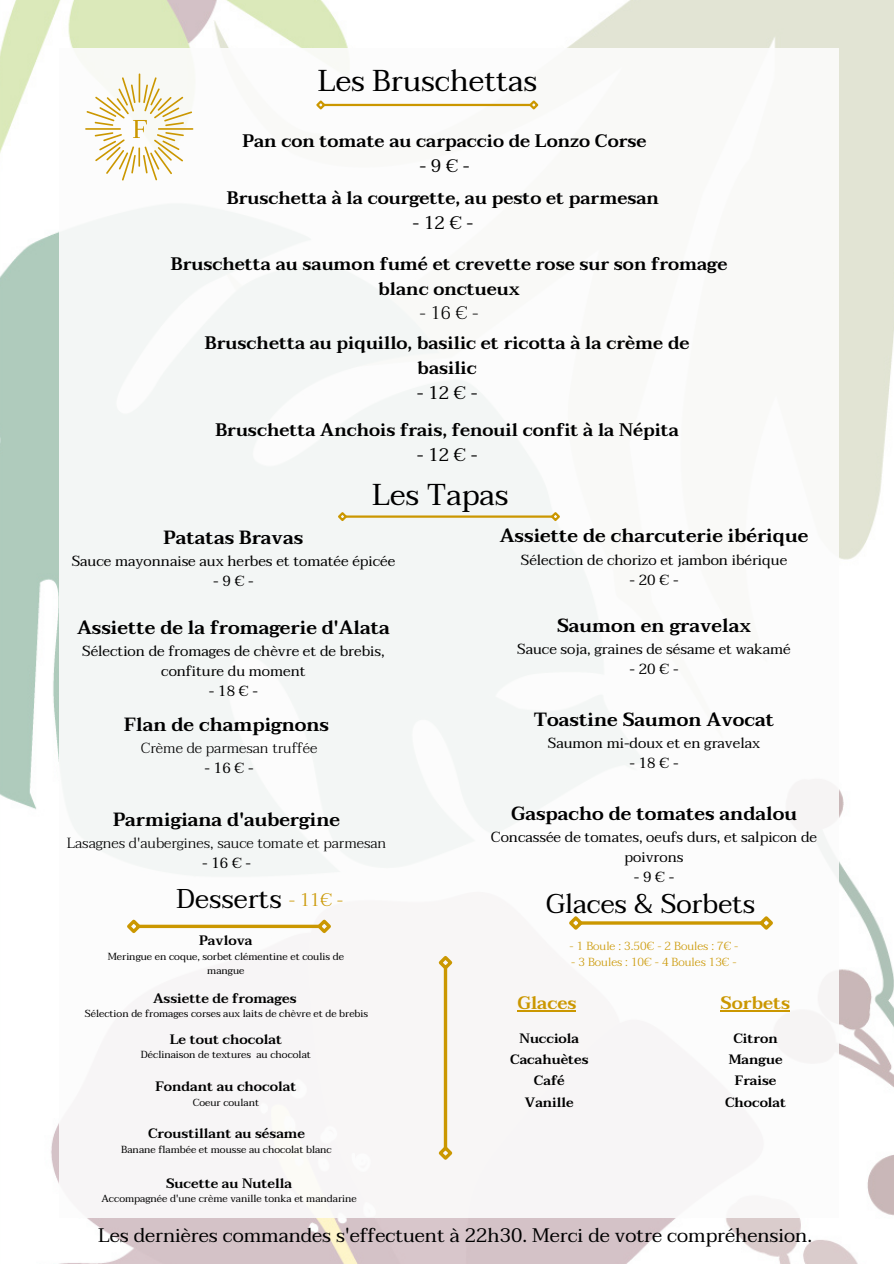
<style>
.page{position:relative;width:894px;height:1264px;background:#fff}
.page>*{position:absolute;margin:0;border:0;box-sizing:border-box;transform-origin:0 0}
.t1{font:30px "Taviraj";color:#000}
.t2{font:27px "Taviraj";color:#000}
.t3{font:19.5px "Taviraj";color:#000}
.t4{font:600 19.05px "Taviraj";color:#000}
.t5{font:600 18px/24.8px "Taviraj";color:#000;text-align:center}
.t6{font:18px "Taviraj";color:#000}
.t7{font:600 18px "Taviraj";color:#cb9700}
.t8{font:300 18px "Taviraj";color:#cb9804}
.t9{font:300 18px "Taviraj";color:#000}
.t10{font:14.55px/20px "Taviraj";color:#000;text-align:center}
.t11{font:300 14.55px "Taviraj";color:#000}
.t12{font:600 13.65px "Taviraj";color:#000}
.t13{font:600 13.5px/21.5px "Taviraj";color:#000;text-align:center}
.t14{font:300 11.7px "Taviraj";color:#cb9804}
.t15{font:10.2px/14px "Taviraj";color:#000;text-align:center}
</style>
<div class="page">
<img style="left:0;top:0;width:893px;height:1263px">
<div style="left:59px;top:48px;width:780px;height:1169px;background:#fcfcfc"></div>
<svg style="left:85px;top:73px;width:108px;height:107px"></svg>
<svg style="left:143px;top:924px;width:171px;height:4px"></svg>
<svg style="left:127px;top:919px;width:16px;height:15px"></svg>
<svg style="left:314px;top:919px;width:17px;height:15px"></svg>
<hr style="left:580px;top:921px;width:181px;height:3px;background:#cb9700">
<svg style="left:569px;top:916px;width:16px;height:14px"></svg>
<svg style="left:756px;top:916px;width:17px;height:14px"></svg>
<svg style="left:443px;top:972px;width:4px;height:171px"></svg>
<svg style="left:438px;top:955px;width:15px;height:17px"></svg>
<svg style="left:438px;top:1143px;width:15px;height:17px"></svg>
<hr style="left:517px;top:1010px;width:59px;height:1px;background:#cb9700">
<hr style="left:720px;top:1010px;width:69px;height:1px;background:#cb9700">
<hr style="left:324px;top:104px;width:206px;height:2px;background:#cb9700">
<svg style="left:316px;top:100px;width:11px;height:10px"></svg>
<svg style="left:527px;top:100px;width:12px;height:10px"></svg>
<hr style="left:346px;top:515px;width:206px;height:2px;background:#cb9700">
<svg style="left:338px;top:512px;width:11px;height:10px"></svg>
<svg style="left:548px;top:512px;width:12px;height:10px"></svg>
<h1 class="t1" style="left:318px;top:63px;width:221px">Les Bruschettas</h1>
<p class="t5" style="left:242px;top:128px;width:405px">Pan con tomate au carpaccio de Lonzo Corse</p>
<p class="t6" style="left:419px;top:155px;width:52px">-9€-</p>
<p class="t5" style="left:227px;top:186px;width:433px">Bruschetta à la courgette, au pesto et parmesan</p>
<p class="t6" style="left:412px;top:212px;width:62px">-12€-</p>
<p class="t5" style="left:171px;top:251px;width:558px">Bruschetta au saumon fumé et crevette rose sur son fromage blanc onctueux</p>
<p class="t9" style="left:419px;top:303px;width:60px">-16€-</p>
<p class="t5" style="left:205px;top:331px;width:486px">Bruschetta au piquillo, basilic et ricotta à la crème de basilic</p>
<p class="t6" style="left:416px;top:382px;width:62px">-12€-</p>
<p class="t5" style="left:215px;top:418px;width:465px">Bruschetta Anchois frais, fenouil confit à la Népita</p>
<p class="t6" style="left:416px;top:444px;width:62px">-12€-</p>
<h1 class="t1" style="left:372px;top:477px;width:138px">Les Tapas</h1>
<h3 class="t4" style="left:164px;top:526px;width:141px">Patatas Bravas</h3>
<p class="t10" style="left:72px;top:551px;width:325px">Sauce mayonnaise aux herbes et tomatée épicée -9€-</p>
<h3 class="t4" style="left:77px;top:616px;width:314px">Assiette de la fromagerie d'Alata</h3>
<p class="t10" style="left:82px;top:641px;width:304px">Sélection de fromages de chèvre et de brebis, confiture du moment<br>-18€-</p>
<h3 class="t4" style="left:124px;top:713px;width:206px">Flan de champignons</h3>
<p class="t11" style="left:141px;top:739px;width:178px">Crème de parmesan truffée</p>
<p class="t10" style="left:204px;top:758px;width:51px">-16€-</p>
<h3 class="t4" style="left:113px;top:808px;width:228px">Parmigiana d'aubergine</h3>
<p class="t11" style="left:67px;top:835px;width:321px">Lasagnes d'aubergines, sauce tomate et parmesan</p>
<p class="t10" style="left:202px;top:853px;width:51px">-16€-</p>
<h3 class="t4" style="left:499px;top:524px;width:310px">Assiette de charcuterie ibérique</h3>
<p class="t10" style="left:520px;top:550px;width:268px">Sélection de chorizo et jambon ibérique -20€-</p>
<h3 class="t4" style="left:557px;top:614px;width:195px">Saumon en gravelax</h3>
<p class="t10" style="left:517px;top:639px;width:275px">Sauce soja, graines de sésame et wakamé -20€-</p>
<h3 class="t4" style="left:533px;top:708px;width:242px">Toastine Saumon Avocat</h3>
<p class="t10" style="left:547px;top:733px;width:214px">Saumon mi-doux et en gravelax -18€-</p>
<h3 class="t4" style="left:511px;top:801px;width:287px">Gaspacho de tomates andalou</h3>
<p class="t10" style="left:491px;top:827px;width:327px">Concassée de tomates, oeufs durs, et salpicon de poivrons<br>-9€-</p>
<h2 class="t2" style="left:176px;top:883px;width:107px">Desserts</h2>
<h2 class="t2" style="left:545px;top:887px;width:211px">Glaces &amp; Sorbets</h2>
<p class="t8" style="left:289px;top:888px;width:56px">- 11€ -</p>
<p class="t12" style="left:199px;top:932px;width:55px">Pavlova</p>
<p class="t15" style="left:108px;top:949px;width:238px">Meringue en coque, sorbet clémentine et coulis de mangue</p>
<p class="t12" style="left:153px;top:990px;width:145px">Assiette de fromages</p>
<p class="t15" style="left:85px;top:1006px;width:285px">Sélection de fromages corses aux laits de chèvre et de brebis</p>
<p class="t12" style="left:170px;top:1030px;width:114px">Le tout chocolat</p>
<p class="t15" style="left:141px;top:1047px;width:171px">Déclinaison de textures au chocolat</p>
<p class="t12" style="left:155px;top:1078px;width:142px">Fondant au chocolat</p>
<p class="t15" style="left:193px;top:1094px;width:68px">Coeur coulant</p>
<p class="t12" style="left:148px;top:1125px;width:158px">Croustillant au sésame</p>
<p class="t15" style="left:121px;top:1142px;width:212px">Banane flambée et mousse au chocolat blanc</p>
<p class="t12" style="left:166px;top:1174px;width:128px">Sucette au Nutella</p>
<p class="t15" style="left:101px;top:1191px;width:257px">Accompagnée d'une crème vanille tonka et mandarine</p>
<p class="t14" style="left:569px;top:938px;width:170px">- 1 Boule : 3.50€ - 2 Boules : 7€ -</p>
<p class="t14" style="left:571px;top:955px;width:167px">- 3 Boules : 10€ - 4 Boules 13€ -</p>
<p class="t7" style="left:517px;top:992px;width:60px">Glaces</p>
<p class="t7" style="left:720px;top:992px;width:71px">Sorbets</p>
<p class="t13" style="left:510px;top:1027px;width:80px">Nucciola<br>Cacahuètes<br>Café<br>Vanille</p>
<p class="t13" style="left:724px;top:1027px;width:63px">Citron<br>Mangue<br>Fraise<br>Chocolat</p>
<h3 class="t3" style="left:98px;top:1223px;width:715px">Les dernières commandes s'effectuent à 22h30. Merci de votre compréhension.</h3>
</div>
